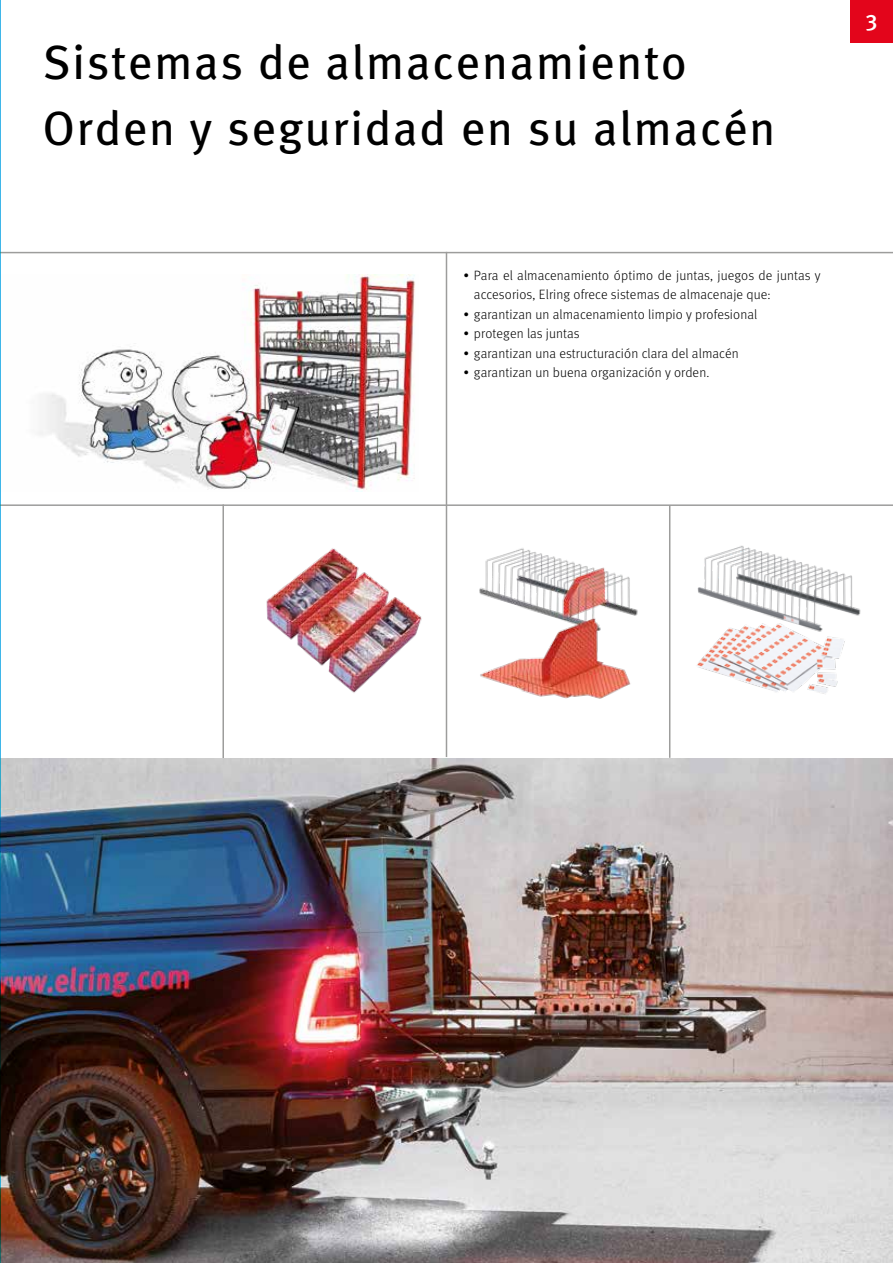
<style>
.page{position:relative;width:893px;height:1263px;background:#fff}
.page>*{position:absolute;margin:0;border:0;box-sizing:border-box;transform-origin:0 0}
.t1{font:48px/66.6px "Meta Pro";letter-spacing:.025em;color:#000}
.t2{font:500 22.5px "Meta Pro";color:#fff}
.t3{font:300 13.5px/19.5px "Meta Pro";letter-spacing:.01em;color:#000}
</style>
<div class="page">
<img style="left:38px;top:274px;width:377px;height:218px">
<img style="left:479px;top:548px;width:159px;height:151px">
<img style="left:266px;top:548px;width:156px;height:145px">
<img style="left:697px;top:545px;width:164px;height:149px">
<hr style="left:0;top:504px;width:893px;height:2px;background:#9d9d9c">
<hr style="left:222px;top:504px;width:2px;height:254px;background:#9d9d9c">
<hr style="left:446px;top:252px;width:1px;height:505px;background:#9d9d9c">
<hr style="left:669px;top:505px;width:1px;height:253px;background:#9d9d9c">
<div style="left:850px;top:0;width:43px;height:43px;background:#e3051b"></div>
<hr style="left:0;top:252px;width:893px;height:1px;background:#9d9d9c">
<img style="left:1px;top:758px;width:892px;height:505px">
<hr style="left:0;top:0;width:1px;height:1263px;background:#009fe3">
<h1 class="t1" style="left:43px;top:26px;width:735px">Sistemas de almacenamiento<br>Orden y seguridad en su almacén</h1>
<p class="t3" style="left:474px;top:265px;width:348px;text-indent:-10px">• Para el almacenamiento óptimo de juntas, juegos de juntas y accesorios, Elring ofrece sistemas de almacenaje que:</p>
<p class="t3" style="left:463px;top:304px;width:295px">• garantizan un almacenamiento limpio y profesional</p>
<p class="t3" style="left:463px;top:323px;width:118px">• protegen las juntas</p>
<p class="t3" style="left:463px;top:343px;width:277px">• garantizan una estructuración clara del almacén</p>
<p class="t3" style="left:463px;top:362px;width:247px">• garantizan un buena organización y orden.</p>
<h2 class="t2" style="left:865px;top:5px;width:14px">3</h2>
</div>
